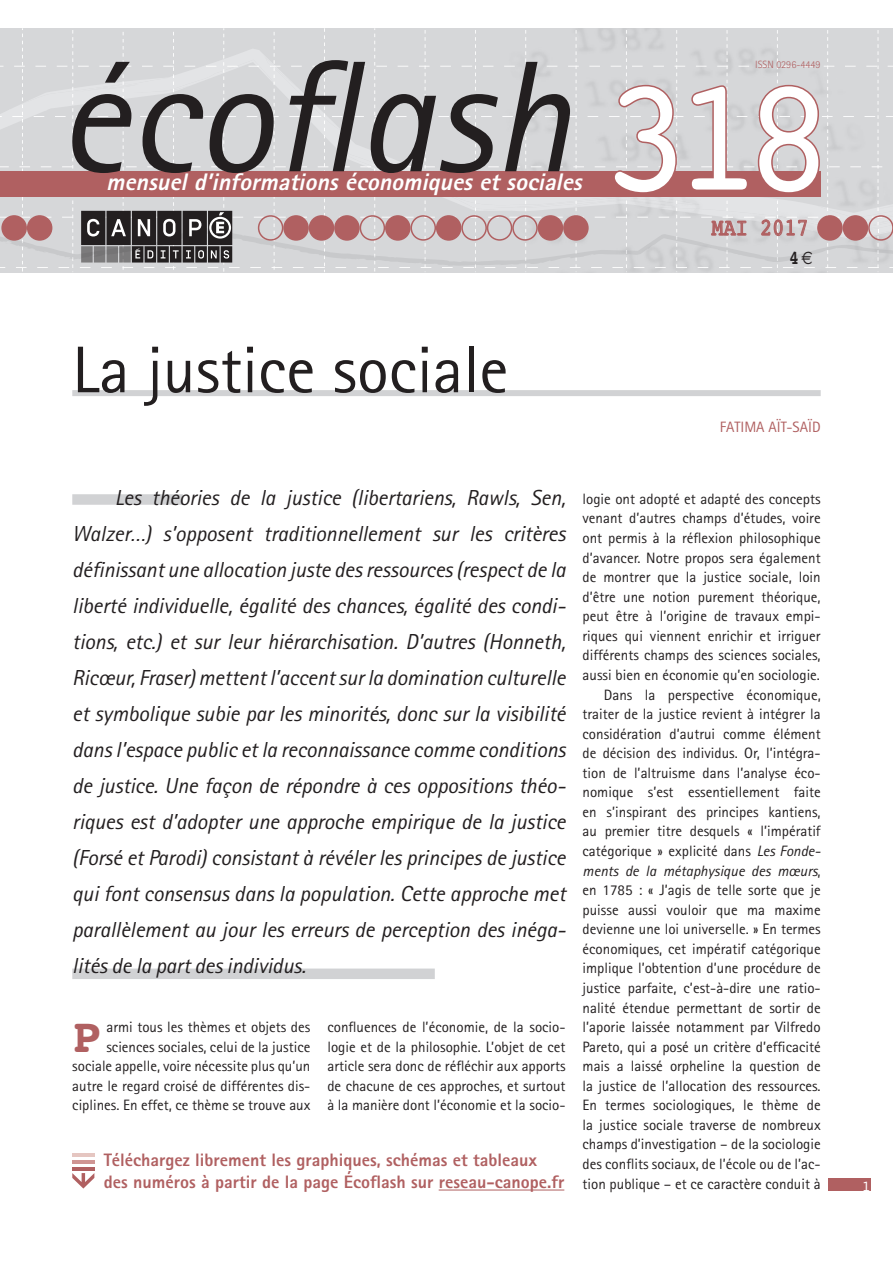
<style>
.page{position:relative;width:893px;height:1263px;background:#fff}
.page>*{position:absolute;margin:0;border:0;box-sizing:border-box;transform-origin:0 0}
.t1{font:163.35px "Courier CE";color:#fff;scale:.91 1}
.Titre_1{font:66px "Rotis Sans Serif Std";color:#231f20}
.Texte_courant_lettri{font:700 48.75px "Courier CE";color:#b06061}
.Mois_année{font:24.3px "Courier CE";color:#b06061;scale:.83 1}
.t2{font:italic 800 24px "Rotis Sans Serif Std";color:#fff}
.Chapo{font:italic 21.75px/36px "Rotis Sans Serif Std";letter-spacing:-.005em;color:#231f20;text-align:justify}
.Mois_année-2{font:700 19.8px "Courier CE";color:#231f20;scale:.83 1}
.t3{font:800 18px "Rotis Sans Serif Std";color:#b06061}
.Texte_courant{font:15px/19.5px "Rotis Sans Serif Std";color:#231f20;text-align:justify}
.Texte_courant_lettri-2{font:15px/19.5px "Rotis Sans Serif Std";color:#231f20;text-align:justify}
.Titre_1_signature{font:15px "Rotis Sans Serif Std";color:#b06061}
.t4{font:15px "Courier CE";color:#fff}
.t5{font:300 10.5px "Rotis Sans Serif Std";color:#b06061}
.s1{font-family:"Euro Sans Std";font-weight:400;font-size:18px}
.s2{font-style:italic}
</style>
<div class="page">
<div style="left:828px;top:1178px;width:43px;height:13px;background:#b06061"></div>
<div style="left:72px;top:390px;width:749px;height:6px;background:#d1d2d4"></div>
<svg style="left:0;top:28px;width:893px;height:244px;background:#bfb4b6"></svg>
<hr style="left:439px;top:1189px;width:125px;height:1px;background:#b06061">
<hr style="left:72px;top:1167px;width:22px;height:3px;background:#b06061">
<hr style="left:72px;top:1160px;width:22px;height:4px;background:#cf9593">
<hr style="left:72px;top:1154px;width:22px;height:3px;background:#e5c6c1">
<svg style="left:72px;top:1173px;width:22px;height:15px"></svg>
<div style="left:72px;top:494px;width:111px;height:11px;background:#d1d2d4"></div>
<div style="left:72px;top:968px;width:363px;height:11px;background:#d1d2d4"></div>
<p class="t2" style="left:106px;top:167px;width:483px">mensueld’informationséconomiquesetsociales</p>
<p class="t5" style="left:755px;top:59px;width:67px">ISSN 0296-4449</p>
<p class="t1" style="left:602px;top:47px;width:256px">318</p>
<p class="Mois_année" style="left:711px;top:214px;width:119px">MAI 2017</p>
<p class="Mois_année-2" style="left:789px;top:246px;width:30px">4<span class="s1">€</span></p>
<p class="Titre_1" style="left:72px;top:331px;width:438px">La justice sociale</p>
<p class="Titre_1_signature" style="left:720px;top:418px;width:102px">FATIMA AÏT-SAÏD</p>
<p class="Chapo" style="left:72px;top:480px;width:495px;text-indent:43px">Les théories de la justice (libertariens, Rawls, Sen, Walzer…) s’opposent traditionnellement sur les critères définissant une allocation juste des ressources (respect de la liberté individuelle, égalité des chances, égalité des condi&shy;tions, etc.) et sur leur hiérarchisation. D’autres (Honneth, Ricœur, Fraser) mettent l’accent sur la domination culturelle et symbolique subie par les minorités, donc sur la visibilité dans l’espace public et la reconnaissance comme conditions de justice. Une façon de répondre à ces oppositions théo&shy;riques est d’adopter une approche empirique de la justice (Forsé et Parodi) consistant à révéler les principes de justice qui font consensus dans la population. Cette approche met parallèlement au jour les erreurs de perception des inéga&shy;lités de la part des individus.</p>
<p class="Texte_courant_lettri-2" style="left:72px;top:1017px;width:240px;text-align:right">armi tous les thèmes et objets des sciences sociales, celui de la justice sociale appelle, voire nécessite plus qu’un autre le regard croisé de différentes dis&shy;ciplines. En effet, ce thème se trouve aux</p>
<p class="Texte_courant_lettri-2" style="left:327px;top:1017px;width:240px">confluences de l’économie, de la socio&shy;logie et de la philosophie. L’objet de cet article sera donc de réfléchir aux apports de chacune de ces approches, et surtout à la manière dont l’économie et la socio-</p>
<p class="Texte_courant_lettri" style="left:72px;top:1008px;width:31px">P</p>
<p class="t3" style="left:104px;top:1149px;width:435px">Téléchargez librement les graphiques, schémas et tableaux</p>
<p class="t3" style="left:104px;top:1171px;width:462px">des numéros à partir de la page Écoflash sur reseau-canope.fr</p>
<p class="Texte_courant_lettri-2" style="left:583px;top:489px;width:240px">logie ont adopté et adapté des concepts venant d’autres champs d’études, voire ont permis à la réflexion philosophique d’avancer. Notre propos sera également de montrer que la justice sociale, loin d’être une notion purement théorique, peut être à l’origine de travaux empi&shy;riques qui viennent enrichir et irriguer différents champs des sciences sociales, aussi bien en économie qu’en sociologie.</p>
<p class="Texte_courant" style="left:583px;top:685px;width:240px;text-indent:21px">Dans la perspective économique, traiter de la justice revient à intégrer la considération d’autrui comme élément de décision des individus. Or, l’intégra&shy;tion de l’altruisme dans l’analyse éco&shy;nomique s’est essentiellement faite en s’inspirant des principes kantiens, au premier titre desquels « l’impératif catégorique » explicité dans <span class="s2">Les Fonde&shy;ments de la métaphysique des mœurs</span>, en 1785 : « J’agis de telle sorte que je puisse aussi vouloir que ma maxime devienne une loi universelle. » En termes économiques, cet impératif catégorique implique l’obtention d’une procédure de justice parfaite, c’est-à-dire une ratio&shy;nalité étendue permettant de sortir de l’aporie laissée notamment par Vilfredo Pareto, qui a posé un critère d’efficacité mais a laissé orpheline la question de la justice de l’allocation des ressources.<br>En termes sociologiques, le thème de la justice sociale traverse de nombreux champs d’investigation – de la sociologie des conflits sociaux, de l’école ou de l’ac&shy;tion publique – et ce caractère conduit à</p>
<p class="t4" style="left:862px;top:1177px;width:10px">1</p>
</div>
